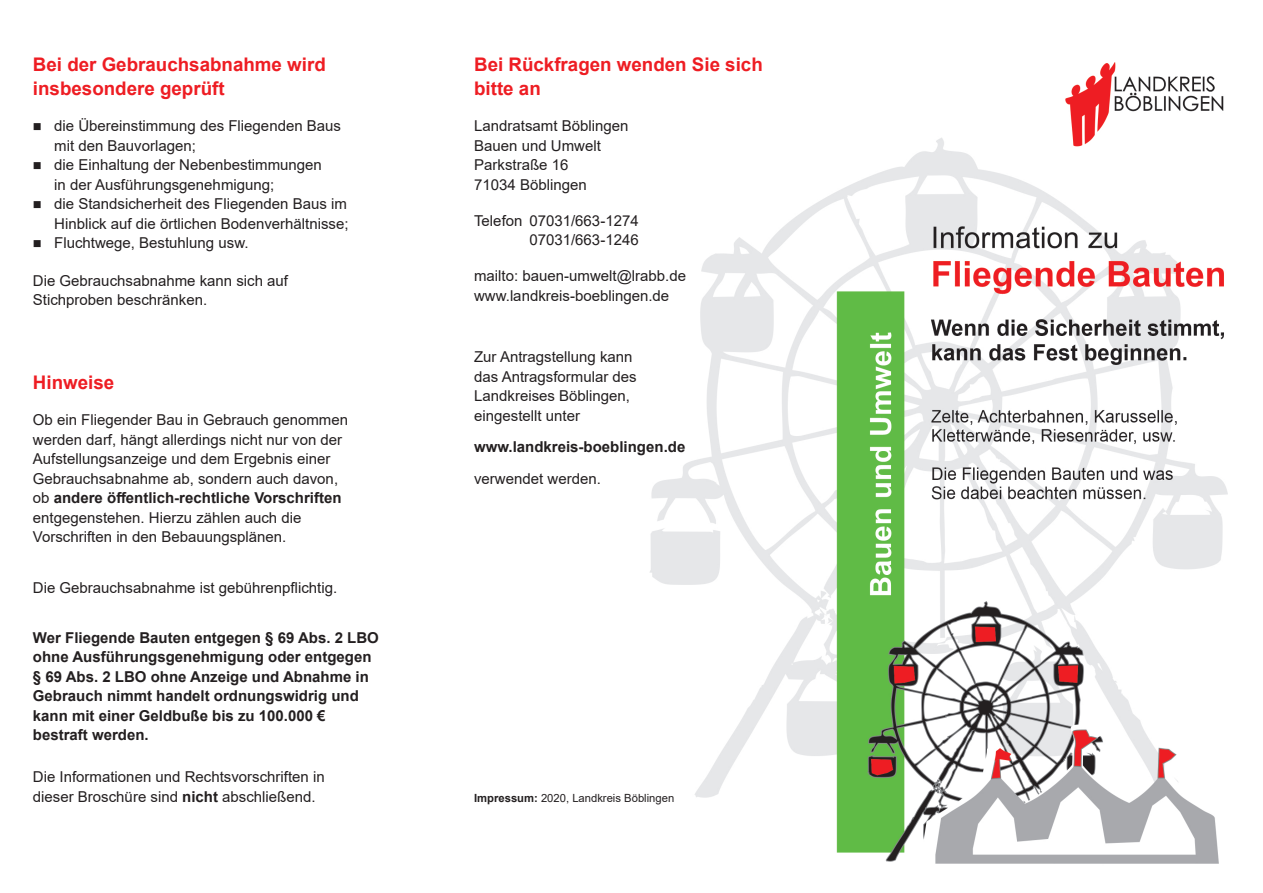
<style>
.page{position:relative;width:1263px;height:893px;background:#fff}
.page>*{position:absolute;margin:0;border:0;box-sizing:border-box;transform-origin:0 0}
.t1{font:700 18.75px/24px "Arial";color:#ee1d23}
.t2{font:15px/19.5px "Arial";color:#231f20}
.t3{font:700 15px/19.5px "Arial";color:#231f20}
.t4{font:11.25px "Arial";color:#231f20}
.s1{font-weight:700}
</style>
<div class="page">
<img style="left:650px;top:63px;width:578px;height:801px">
<p class="t1" style="left:33px;top:53px;width:294px">Bei der Gebrauchsabnahme wird insbesondere geprüft</p>
<p class="t2" style="left:54px;top:116px;width:288px;text-indent:-21px">■ die Übereinstimmung des Fliegenden Baus mit den Bauvorlagen;</p>
<p class="t2" style="left:54px;top:155px;width:269px;text-indent:-21px">■ die Einhaltung der Nebenbestimmungen in der Ausführungsgenehmigung;</p>
<p class="t2" style="left:33px;top:194px;width:317px;text-align:right">■ die Standsicherheit des Fliegenden Baus im<br>Hinblick auf die örtlichen Bodenverhältnisse;</p>
<p class="t2" style="left:33px;top:233px;width:217px">■ Fluchtwege, Bestuhlung usw.</p>
<p class="t2" style="left:33px;top:270px;width:257px">Die Gebrauchsabnahme kann sich auf<br>Stichproben beschränken.</p>
<p class="t1" style="left:33px;top:371px;width:83px">Hinweise</p>
<p class="t2" style="left:33px;top:410px;width:317px">Ob ein Fliegender Bau in Gebrauch genommen werden darf, hängt allerdings nicht nur von der Aufstellungsanzeige und dem Ergebnis einer Gebrauchsabnahme ab, sondern auch davon, ob <span class="s1">andere öffentlich-rechtliche Vorschriften </span>entgegenstehen. Hierzu zählen auch die Vorschriften in den Bebauungsplänen.</p>
<p class="t2" style="left:33px;top:578px;width:306px">Die Gebrauchsabnahme ist gebührenpflichtig.</p>
<p class="t3" style="left:33px;top:628px;width:347px">Wer Fliegende Bauten entgegen § 69 Abs. 2 LBO ohne Ausführungsgenehmigung oder entgegen § 69 Abs. 2 LBO ohne Anzeige und Abnahme in Gebrauch nimmt handelt ordnungswidrig und kann mit einer Geldbuße bis zu 100.000 € bestraft werden.</p>
<p class="t2" style="left:33px;top:767px;width:293px">Die Informationen und Rechtsvorschriften in dieser Broschüre sind <span class="s1">nicht</span> abschließend.</p>
<p class="t1" style="left:474px;top:53px;width:290px">Bei Rückfragen wenden Sie sich bitte an</p>
<p class="t2" style="left:474px;top:116px;width:156px">Landratsamt Böblingen<br>Bauen und Umwelt<br>Parkstraße 16<br>71034 Böblingen</p>
<p class="t2" style="left:474px;top:210px;width:166px;text-align:right">Telefon 07031/663-1274<br>07031/663-1246</p>
<p class="t2" style="left:474px;top:266px;width:213px">mailto: bauen-umwelt@lrabb.de www.landkreis-boeblingen.de</p>
<p class="t2" style="left:474px;top:347px;width:164px">Zur Antragstellung kann das Antragsformular des<br>Landkreises Böblingen, eingestellt unter</p>
<p class="t3" style="left:474px;top:437px;width:213px">www.landkreis-boeblingen.de</p>
<p class="t2" style="left:474px;top:468px;width:128px">verwendet werden.</p>
<p class="t4" style="left:474px;top:790px;width:202px"><span class="s1">Impressum:</span> 2020, Landkreis Böblingen</p>
</div>
